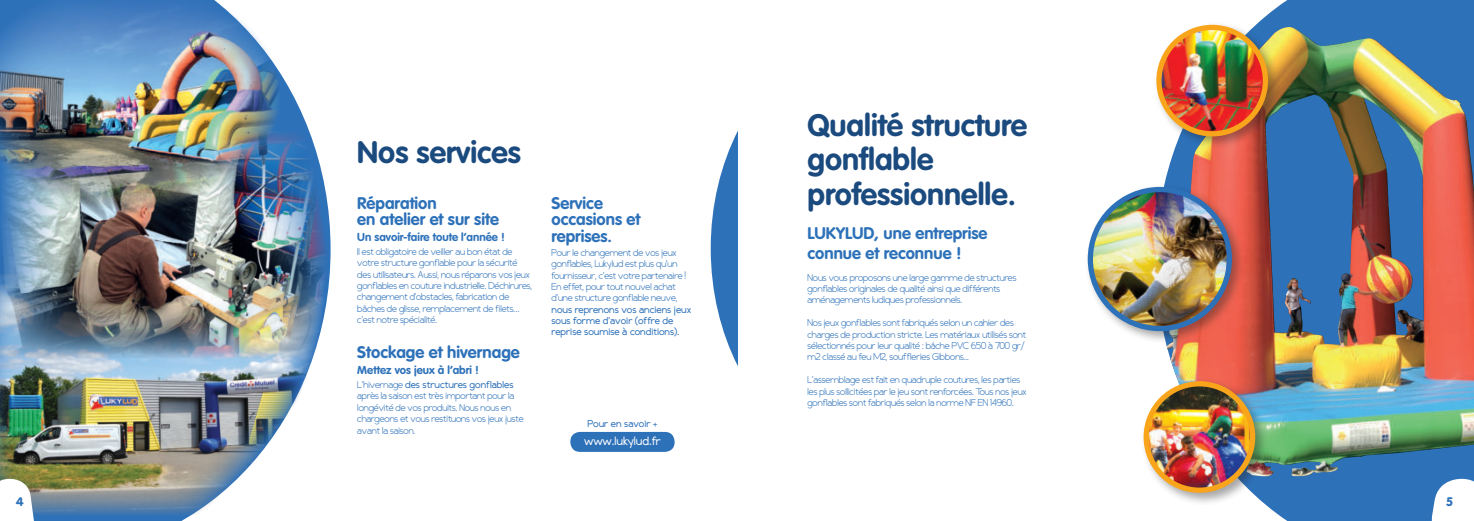
<style>
.page{position:relative;width:1474px;height:521px;background:#fff}
.page>*{position:absolute;margin:0;border:0;box-sizing:border-box;transform-origin:0 0}
.t1{font:700 30.62px/34.1px "VAG Rounded";color:#1b4a7e}
.t2{font:700 16.62px/16.6px "VAG Rounded";color:#2d71b9}
.t3{font:900 12.25px "VAG Rounded";color:#2d71b9}
.t4{font:700 11.38px "VAG Rounded";color:#2d71b9}
.t5{font:10.5px "Compass";color:#fff}
.t6{font:300 8.75px/11.4px "Compass";color:#2d71b9}
.t7{font:8.75px/11.4px "Compass";color:#2d71b9}
.s1{font-weight:400}
</style>
<div class="page">
<svg style="left:36px;top:74px;width:294px;height:447px"></svg>
<svg style="left:710px;top:130px;width:28px;height:236px"></svg>
<img style="left:1164px;top:0;width:309px;height:521px">
<img style="left:1166px;top:28px;width:154px;height:449px">
<div style="left:1084px;top:183px;width:160px;height:161px;background:#231f20;opacity:.4"></div>
<img style="left:1090px;top:190px;width:139px;height:138px;border-radius:69px">
<div style="left:1087px;top:187px;width:144px;height:144px;border:5px solid #2d71b9;border-radius:50%"></div>
<div style="left:1152px;top:21px;width:128px;height:128px;background:#231f20;opacity:.4"></div>
<img style="left:1158px;top:27px;width:107px;height:107px;border-radius:53px">
<div style="left:1156px;top:25px;width:111px;height:111px;border:5px solid #f9a51b;border-radius:50%"></div>
<div style="left:1139px;top:377px;width:128px;height:128px;background:#231f20;opacity:.4"></div>
<img style="left:1146px;top:384px;width:106px;height:106px;border-radius:53px">
<div style="left:1143px;top:381px;width:112px;height:112px;border:5px solid #f9a51b;border-radius:50%"></div>
<svg style="left:1428px;top:477px;width:45px;height:44px"></svg>
<img style="left:0;top:358px;width:328px;height:158px">
<img style="left:0;top:130px;width:329px;height:228px">
<img style="left:0;top:0;width:281px;height:210px">
<svg style="left:0;top:477px;width:36px;height:44px"></svg>
<div style="left:570px;top:432px;width:104px;height:20px;background:#2d71b9;border-radius:10px"></div>
<h1 class="t1" style="left:357px;top:137px;width:165px">Nos services</h1>
<h2 class="t2" style="left:357px;top:196px;width:143px">Réparation<br>en atelier et sur site</h2>
<h3 class="t4" style="left:357px;top:232px;width:149px">Un savoir-faire toute l’année !</h3>
<p class="t6" style="left:357px;top:246px;width:176px">Il est obligatoire de veiller au bon état de votre structure gonflable pour la sécurité des utilisateurs. Aussi, nous réparons vos jeux gonflables en couture industrielle. Déchirures, changement d’obstacles, fabrication de bâches de glisse, remplacement de filets… c’est notre spécialité.</p>
<h2 class="t2" style="left:357px;top:345px;width:164px">Stockage et hivernage</h2>
<h3 class="t4" style="left:357px;top:365px;width:123px">Mettez vos jeux à l’abri !</h3>
<p class="t6" style="left:357px;top:379px;width:168px">L’hivernage <span class="s1">des structures gonflables </span>après la saison est très important pour la longévité de vos produits. Nous nous en chargeons et vous restituons vos jeux juste avant la saison.</p>
<h2 class="t2" style="left:551px;top:196px;width:90px">Service occasions et reprises.</h2>
<p class="t6" style="left:551px;top:247px;width:136px">Pour le changement de vos jeux gonflables, Lukylud est plus qu’un fournisseur, c’est votre partenaire !<br>En effet, pour tout nouvel achat d’une structure gonflable neuve,</p>
<p class="t7" style="left:551px;top:303px;width:141px">nous reprenons vos anciens jeux sous forme d’avoir (offre de reprise soumise à conditions).</p>
<p class="t7" style="left:587px;top:418px;width:71px">pour en savoir +</p>
<p class="t5" style="left:584px;top:433px;width:78px">www.lukylud.fr</p>
<h1 class="t1" style="left:807px;top:111px;width:221px">Qualité structure gonflable professionnelle.</h1>
<h2 class="t2" style="left:807px;top:224px;width:181px;line-height:19.9px">LUKYLUD, une entreprise connue et reconnue !</h2>
<p class="t6" style="left:807px;top:272px;width:210px">Nous vous proposons une large gamme de structures gonflables originales de qualité ainsi que différents aménagements ludiques professionnels.</p>
<p class="t6" style="left:807px;top:317px;width:220px">Nos jeux gonflables sont fabriqués selon un cahier des charges de production stricte. Les matériaux utilisés sont sélectionnés pour leur qualité : bâche PVC 650 à 700 gr/ m2 classé au feu M2, souffleries Gibbons...</p>
<p class="t6" style="left:807px;top:374px;width:221px">L’assemblage est fait en quadruple coutures, les parties les plus sollicitées par le jeu sont renforcées. Tous nos jeux gonflables sont fabriqués selon la norme NF EN 14960.</p>
<h3 class="t3" style="left:16px;top:495px;width:9px">4</h3>
<h3 class="t3" style="left:1446px;top:495px;width:8px">5</h3>
</div>
